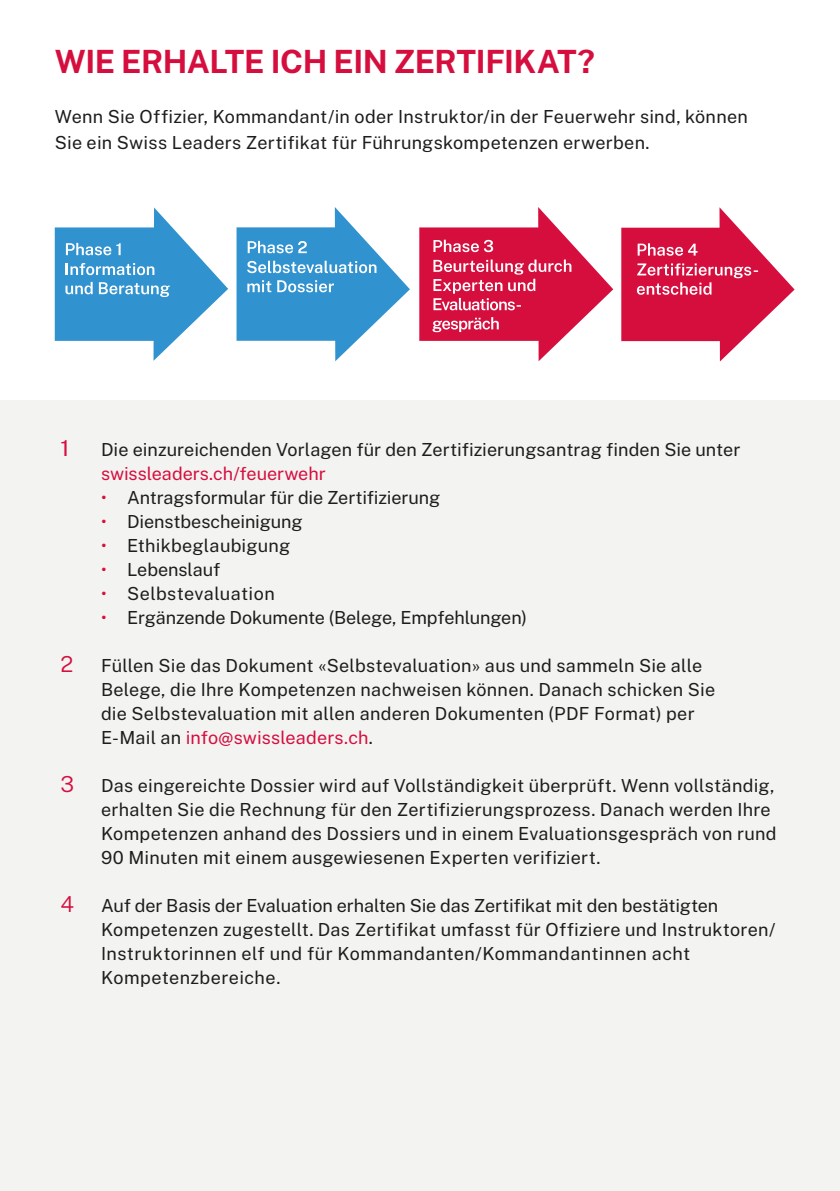
<style>
.page{position:relative;width:840px;height:1191px;background:#fff}
.page>*{position:absolute;margin:0;border:0;box-sizing:border-box;transform-origin:0 0}
.t1{font:700 32px "Public Sans";letter-spacing:-.015em;color:#d60e3e}
.t2{font:22px "Public Sans";color:#d60e3e}
.t3{font:300 22px "Public Sans";color:#d60e3e}
.t4{font:18px/24px "Public Sans";letter-spacing:.01em;color:#1d1d1b}
.t5{font:18px "Public Sans";letter-spacing:-.005em;color:#d60e3e}
.s1{color:#d60e3e}
.s2{font-weight:300;font-size:22px;color:#d60e3e}
</style>
<div class="page">
<div style="left:0;top:0;width:839px;height:1191px;background:#f3f3f2"></div>
<div style="left:0;top:0;width:839px;height:399px;background:#fff"></div>
<svg style="left:55px;top:207px;width:173px;height:154px"></svg>
<svg style="left:236px;top:207px;width:173px;height:154px"></svg>
<svg style="left:419px;top:207px;width:194px;height:154px"></svg>
<svg style="left:621px;top:207px;width:173px;height:154px"></svg>
<h1 class="t1" style="left:55px;top:38px;width:541px">WIE ERHALTE ICH EIN ZERTIFIKAT?</h1>
<p class="t4" style="left:55px;top:103px;width:694px;line-height:26px">Wenn Sie Offizier, Kommandant/in oder Instruktor/in der Feuerwehr sind, können<br>Sie ein Swiss Leaders Zertifikat für Führungskompetenzen erwerben.</p>
<p class="t2" style="left:60px;top:432px;width:10px">1</p>
<p class="t4" style="left:101px;top:436px;width:640px">Die einzureichenden Vorlagen für den Zertifizierungsantrag finden Sie unter</p>
<p class="t5" style="left:101px;top:460px;width:226px">swissleaders.ch/feuerwehr</p>
<p class="t4" style="left:101px;top:484px;width:340px"><span class="s1">•</span> Antragsformular für die Zertifizierung</p>
<p class="t4" style="left:101px;top:508px;width:203px"><span class="s1">•</span> Dienstbescheinigung</p>
<p class="t4" style="left:101px;top:532px;width:191px"><span class="s1">•</span> Ethikbeglaubigung</p>
<p class="t4" style="left:101px;top:556px;width:121px"><span class="s1">•</span> Lebenslauf</p>
<p class="t4" style="left:101px;top:580px;width:175px"><span class="s1">•</span> Selbstevaluation</p>
<p class="t4" style="left:101px;top:604px;width:427px"><span class="s1">•</span> Ergänzende Dokumente (Belege, Empfehlungen)</p>
<p class="t3" style="left:60px;top:648px;width:14px">2</p>
<p class="t4" style="left:101px;top:652px;width:615px">Füllen Sie das Dokument «Selbstevaluation» aus und sammeln Sie alle Belege, die Ihre Kompetenzen nachweisen können. Danach schicken Sie die Selbstevaluation mit allen anderen Dokumenten (PDF Format) per E-Mail an <span class="s1">info@swissleaders.ch</span>.</p>
<p class="t4" style="left:101px;top:772px;width:676px;text-indent:-41px"><span class="s2">3</span> Das eingereichte Dossier wird auf Vollständigkeit überprüft. Wenn vollständig, erhalten Sie die Rechnung für den Zertifizierungsprozess. Danach werden Ihre Kompetenzen anhand des Dossiers und in einem Evaluationsgespräch von rund 90 Minuten mit einem ausgewiesenen Experten verifiziert.</p>
<p class="t4" style="left:101px;top:892px;width:675px;text-indent:-41px"><span class="s2">4</span> Auf der Basis der Evaluation erhalten Sie das Zertifikat mit den bestätigten Kompetenzen zugestellt. Das Zertifikat umfasst für Offiziere und Instruktoren/ Instruktorinnen elf und für Kommandanten/Kommandantinnen acht Kompetenzbereiche.</p>
</div>
